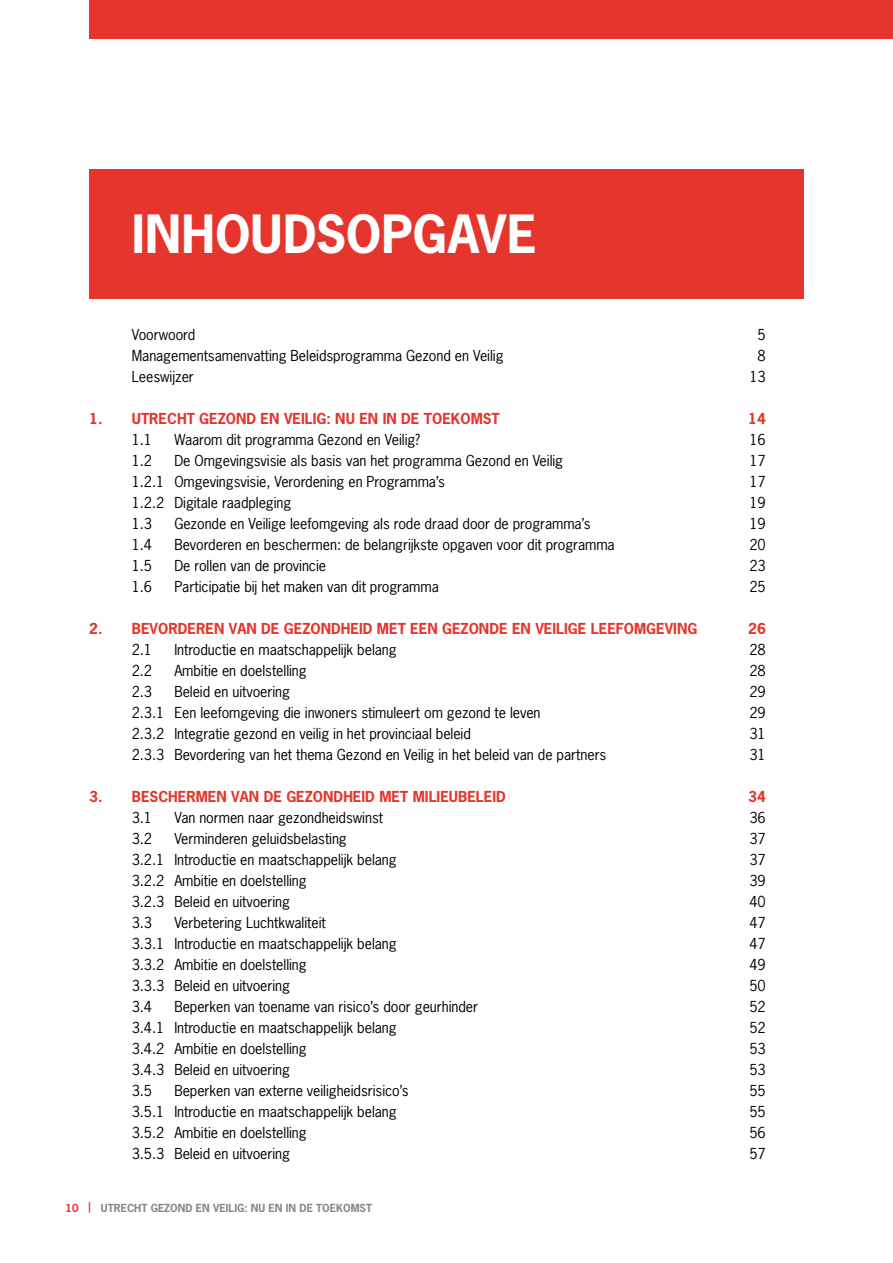
<style>
.page{position:relative;width:893px;height:1263px;background:#fff}
.page>*{position:absolute;margin:0;border:0;box-sizing:border-box;transform-origin:0 0}
.cover_vet{font:700 49.5px "News Gothic Std";color:#fff}
.plat{font:14.25px "News Gothic Std";letter-spacing:-.005em;color:#000}
.t1{font:700 14.25px "News Gothic Std";color:#e5352c}
.t2{font:700 10.5px "News Gothic Std";color:#878787}
.s1{color:#e5352c}
</style>
<div class="page">
<div style="left:89px;top:0;width:804px;height:38px;background:#e5352c"></div>
<div style="left:89px;top:169px;width:715px;height:130px;background:#e5352c"></div>
<p class="cover_vet" style="left:132px;top:201px;width:406px">INHOUDSOPGAVE</p>
<p class="plat" style="left:132px;top:326px;width:65px">Voorwoord</p>
<p class="plat" style="left:758px;top:326px;width:10px">5</p>
<p class="plat" style="left:132px;top:347px;width:373px">Managementsamenvatting Beleidsprogramma Gezond en Veilig</p>
<p class="plat" style="left:758px;top:347px;width:10px">8</p>
<p class="plat" style="left:132px;top:368px;width:64px">Leeswijzer</p>
<p class="plat" style="left:749px;top:368px;width:18px">13</p>
<p class="t1" style="left:89px;top:409px;width:412px">1. UTRECHT GEZOND EN VEILIG: NU EN IN DE TOEKOMST</p>
<p class="t1" style="left:748px;top:409px;width:19px">14</p>
<p class="plat" style="left:132px;top:431px;width:22px">1.1</p>
<p class="plat" style="left:174px;top:431px;width:247px">Waarom dit programma Gezond en Veilig?</p>
<p class="plat" style="left:749px;top:431px;width:18px">16</p>
<p class="plat" style="left:132px;top:452px;width:22px">1.2</p>
<p class="plat" style="left:174px;top:452px;width:390px">De Omgevingsvisie als basis van het programma Gezond en Veilig</p>
<p class="plat" style="left:749px;top:452px;width:18px">17</p>
<p class="plat" style="left:132px;top:473px;width:315px">1.2.1 Omgevingsvisie, Verordening en Programma’s</p>
<p class="plat" style="left:749px;top:473px;width:18px">17</p>
<p class="plat" style="left:132px;top:494px;width:161px">1.2.2 Digitale raadpleging</p>
<p class="plat" style="left:749px;top:494px;width:18px">19</p>
<p class="plat" style="left:132px;top:515px;width:22px">1.3</p>
<p class="plat" style="left:174px;top:515px;width:418px">Gezonde en Veilige leefomgeving als rode draad door de programma’s</p>
<p class="plat" style="left:749px;top:515px;width:18px">19</p>
<p class="plat" style="left:132px;top:536px;width:22px">1.4</p>
<p class="plat" style="left:174px;top:536px;width:442px">Bevorderen en beschermen: de belangrijkste opgaven voor dit programma</p>
<p class="plat" style="left:749px;top:536px;width:18px">20</p>
<p class="plat" style="left:132px;top:557px;width:22px">1.5</p>
<p class="plat" style="left:174px;top:557px;width:153px">De rollen van de provincie</p>
<p class="plat" style="left:749px;top:557px;width:18px">23</p>
<p class="plat" style="left:132px;top:578px;width:22px">1.6</p>
<p class="plat" style="left:174px;top:578px;width:266px">Participatie bij het maken van dit programma</p>
<p class="plat" style="left:749px;top:578px;width:18px">25</p>
<p class="t1" style="left:89px;top:619px;width:609px">2. BEVORDEREN VAN DE GEZONDHEID MET EEN GEZONDE EN VEILIGE LEEFOMGEVING</p>
<p class="t1" style="left:748px;top:619px;width:19px">26</p>
<p class="plat" style="left:132px;top:641px;width:22px">2.1</p>
<p class="plat" style="left:174px;top:641px;width:224px">Introductie en maatschappelijk belang</p>
<p class="plat" style="left:749px;top:641px;width:18px">28</p>
<p class="plat" style="left:132px;top:662px;width:22px">2.2</p>
<p class="plat" style="left:174px;top:662px;width:134px">Ambitie en doelstelling</p>
<p class="plat" style="left:749px;top:662px;width:18px">28</p>
<p class="plat" style="left:132px;top:683px;width:22px">2.3</p>
<p class="plat" style="left:174px;top:683px;width:117px">Beleid en uitvoering</p>
<p class="plat" style="left:749px;top:683px;width:18px">29</p>
<p class="plat" style="left:132px;top:704px;width:410px">2.3.1 Een leefomgeving die inwoners stimuleert om gezond te leven</p>
<p class="plat" style="left:749px;top:704px;width:18px">29</p>
<p class="plat" style="left:132px;top:725px;width:341px">2.3.2 Integratie gezond en veilig in het provinciaal beleid</p>
<p class="plat" style="left:749px;top:725px;width:18px">31</p>
<p class="plat" style="left:132px;top:746px;width:476px">2.3.3 Bevordering van het thema Gezond en Veilig in het beleid van de partners</p>
<p class="plat" style="left:749px;top:746px;width:18px">31</p>
<p class="t1" style="left:89px;top:787px;width:418px">3. BESCHERMEN VAN DE GEZONDHEID MET MILIEUBELEID</p>
<p class="t1" style="left:748px;top:787px;width:19px">34</p>
<p class="plat" style="left:132px;top:809px;width:22px">3.1</p>
<p class="plat" style="left:174px;top:809px;width:210px">Van normen naar gezondheidswinst</p>
<p class="plat" style="left:749px;top:809px;width:18px">36</p>
<p class="plat" style="left:132px;top:830px;width:22px">3.2</p>
<p class="plat" style="left:174px;top:830px;width:174px">Verminderen geluidsbelasting</p>
<p class="plat" style="left:749px;top:830px;width:18px">37</p>
<p class="plat" style="left:132px;top:851px;width:266px">3.2.1 Introductie en maatschappelijk belang</p>
<p class="plat" style="left:749px;top:851px;width:18px">37</p>
<p class="plat" style="left:132px;top:872px;width:176px">3.2.2 Ambitie en doelstelling</p>
<p class="plat" style="left:749px;top:872px;width:18px">39</p>
<p class="plat" style="left:132px;top:893px;width:160px">3.2.3 Beleid en uitvoering</p>
<p class="plat" style="left:749px;top:893px;width:18px">40</p>
<p class="plat" style="left:132px;top:914px;width:22px">3.3</p>
<p class="plat" style="left:174px;top:914px;width:153px">Verbetering Luchtkwaliteit</p>
<p class="plat" style="left:749px;top:914px;width:18px">47</p>
<p class="plat" style="left:132px;top:935px;width:266px">3.3.1 Introductie en maatschappelijk belang</p>
<p class="plat" style="left:749px;top:935px;width:18px">47</p>
<p class="plat" style="left:132px;top:956px;width:176px">3.3.2 Ambitie en doelstelling</p>
<p class="plat" style="left:749px;top:956px;width:18px">49</p>
<p class="plat" style="left:132px;top:977px;width:160px">3.3.3 Beleid en uitvoering</p>
<p class="plat" style="left:749px;top:977px;width:18px">50</p>
<p class="plat" style="left:132px;top:998px;width:22px">3.4</p>
<p class="plat" style="left:174px;top:998px;width:305px">Beperken van toename van risico’s door geurhinder</p>
<p class="plat" style="left:749px;top:998px;width:18px">52</p>
<p class="plat" style="left:132px;top:1019px;width:266px">3.4.1 Introductie en maatschappelijk belang</p>
<p class="plat" style="left:749px;top:1019px;width:18px">52</p>
<p class="plat" style="left:132px;top:1040px;width:176px">3.4.2 Ambitie en doelstelling</p>
<p class="plat" style="left:749px;top:1040px;width:18px">53</p>
<p class="plat" style="left:132px;top:1061px;width:160px">3.4.3 Beleid en uitvoering</p>
<p class="plat" style="left:749px;top:1061px;width:18px">53</p>
<p class="plat" style="left:132px;top:1082px;width:22px">3.5</p>
<p class="plat" style="left:174px;top:1082px;width:236px">Beperken van externe veiligheidsrisico’s</p>
<p class="plat" style="left:749px;top:1082px;width:18px">55</p>
<p class="plat" style="left:132px;top:1103px;width:266px">3.5.1 Introductie en maatschappelijk belang</p>
<p class="plat" style="left:749px;top:1103px;width:18px">55</p>
<p class="plat" style="left:132px;top:1124px;width:176px">3.5.2 Ambitie en doelstelling</p>
<p class="plat" style="left:749px;top:1124px;width:18px">56</p>
<p class="plat" style="left:132px;top:1145px;width:160px">3.5.3 Beleid en uitvoering</p>
<p class="plat" style="left:749px;top:1145px;width:18px">57</p>
<p class="t2" style="left:66px;top:1201px;width:308px"><span class="s1">10 |</span> UTRECHT GEZOND EN VEILIG: NU EN IN DE TOEKOMST</p>
</div>
